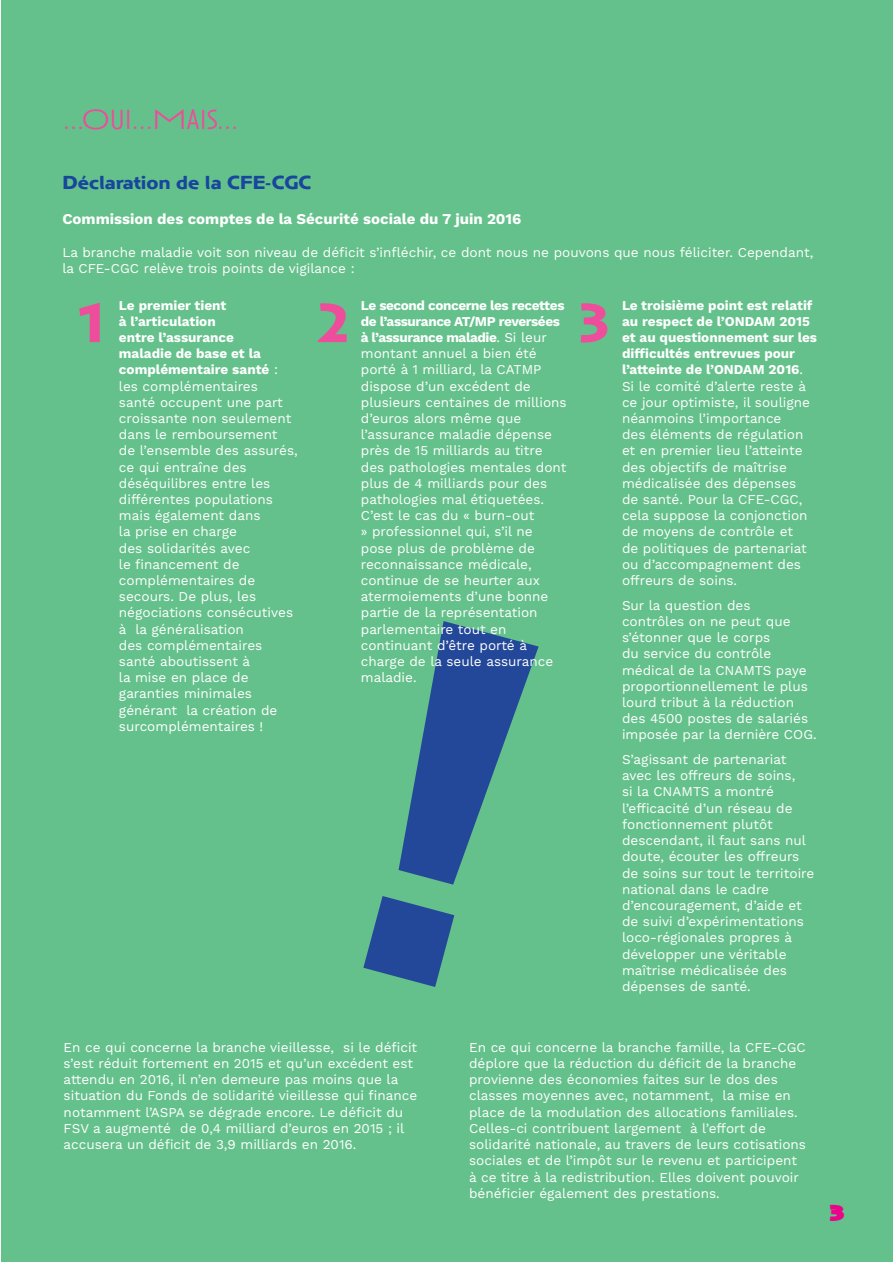
<style>
.page{position:relative;width:893px;height:1263px;background:#fff}
.page>*{position:absolute;margin:0;border:0;box-sizing:border-box;transform-origin:0 0}
.t1{font:700 57px "Anisette Pro";color:#ee4d9c}
.t2{font:300 28.5px "Anisette Pro";color:#ed4c9c}
.t3{font:900 24px "Anisette";color:#ed028c}
.t4{font:700 19.5px "Anisette Pro Petite";color:#18469d}
.t5{font:700 15px "Work Sans";color:#fff}
.t6{font:13.5px/16.2px "Work Sans";color:#fff}
.s1{font-weight:700}
</style>
<div class="page">
<div style="left:2px;top:0;width:891px;height:1261px;background:#65c18b"></div>
<svg style="left:399px;top:621px;width:140px;height:264px"></svg>
<svg style="left:363px;top:896px;width:91px;height:91px"></svg>
<h2 class="t2" style="left:63px;top:101px;width:177px">…OUI…MAIS…</h2>
<h3 class="t4" style="left:62px;top:169px;width:251px">Déclaration de la CFE-CGC</h3>
<p class="t5" style="left:62px;top:210px;width:461px">Commission des comptes de la Sécurité sociale du 7 juin 2016</p>
<p class="t6" style="left:62px;top:245px;width:752px">La branche maladie voit son niveau de déficit s’infléchir, ce dont nous ne pouvons que nous féliciter. Cependant, la CFE-CGC relève trois points de vigilance :</p>
<p class="t6" style="left:119px;top:297px;width:180px"><span class="s1">Le premier tient<br>à l’articulation<br>entre l’assurance<br>maladie de base et la complémentaire santé</span> : les complémentaires santé occupent une part croissante non seulement dans le remboursement<br>de l’ensemble des assurés, ce qui entraîne des déséquilibres entre les différentes populations mais également dans<br>la prise en charge<br>des solidarités avec<br>le financement de complémentaires de secours. De plus, les négociations consécutives à la généralisation<br>des complémentaires santé aboutissent à<br>la mise en place de garanties minimales générant la création de surcomplémentaires !</p>
<p class="t6" style="left:361px;top:297px;width:207px"><span class="s1">Le second concerne les recettes de l’assurance AT/MP reversées à l’assurance maladie</span>. Si leur montant annuel a bien été porté à 1 milliard, la CATMP dispose d’un excédent de plusieurs centaines de millions d’euros alors même que l’assurance maladie dépense près de 15 milliards au titre des pathologies mentales dont plus de 4 milliards pour des pathologies mal étiquetées.<br>C’est le cas du « burn-out<br>» professionnel qui, s’il ne pose plus de problème de reconnaissance médicale, continue de se heurter aux atermoiements d’une bonne partie de la représentation parlementaire tout en continuant d’être porté à charge de la seule assurance maladie.</p>
<p class="t6" style="left:622px;top:297px;width:197px"><span class="s1">Le troisième point est relatif au respect de l’ONDAM 2015 et au questionnement sur les difficultés entrevues pour l’atteinte de l’ONDAM 2016</span>.<br>Si le comité d’alerte reste à ce jour optimiste, il souligne néanmoins l’importance<br>des éléments de régulation et en premier lieu l’atteinte des objectifs de maîtrise médicalisée des dépenses<br>de santé. Pour la CFE-CGC, cela suppose la conjonction de moyens de contrôle et<br>de politiques de partenariat ou d’accompagnement des offreurs de soins.</p>
<h1 class="t1" style="left:75px;top:283px;width:33px">1</h1>
<h1 class="t1" style="left:317px;top:283px;width:33px">2</h1>
<h1 class="t1" style="left:578px;top:283px;width:33px">3</h1>
<p class="t6" style="left:622px;top:598px;width:196px">Sur la question des<br>contrôles on ne peut que s’étonner que le corps<br>du service du contrôle médical de la CNAMTS paye proportionnellement le plus lourd tribut à la réduction des 4500 postes de salariés imposée par la dernière COG.</p>
<p class="t6" style="left:622px;top:752px;width:194px">S’agissant de partenariat avec les offreurs de soins,<br>si la CNAMTS a montré l’efficacité d’un réseau de fonctionnement plutôt descendant, il faut sans nul doute, écouter les offreurs de soins sur tout le territoire national dans le cadre d’encouragement, d’aide et de suivi d’expérimentations loco-régionales propres à développer une véritable maîtrise médicalisée des dépenses de santé.</p>
<p class="t6" style="left:64px;top:1040px;width:355px">En ce qui concerne la branche vieillesse, si le déficit s’est réduit fortement en 2015 et qu’un excédent est attendu en 2016, il n’en demeure pas moins que la situation du Fonds de solidarité vieillesse qui finance notamment l’ASPA se dégrade encore. Le déficit du FSV a augmenté de 0,4 milliard d’euros en 2015 ; il accusera un déficit de 3,9 milliards en 2016.</p>
<p class="t6" style="left:469px;top:1040px;width:338px">En ce qui concerne la branche famille, la CFE-CGC déplore que la réduction du déficit de la branche provienne des économies faites sur le dos des classes moyennes avec, notamment, la mise en place de la modulation des allocations familiales.<br>Celles-ci contribuent largement à l’effort de solidarité nationale, au travers de leurs cotisations sociales et de l’impôt sur le revenu et participent à ce titre à la redistribution. Elles doivent pouvoir bénéficier également des prestations.</p>
<h3 class="t3" style="left:829px;top:1199px;width:17px">3</h3>
</div>
